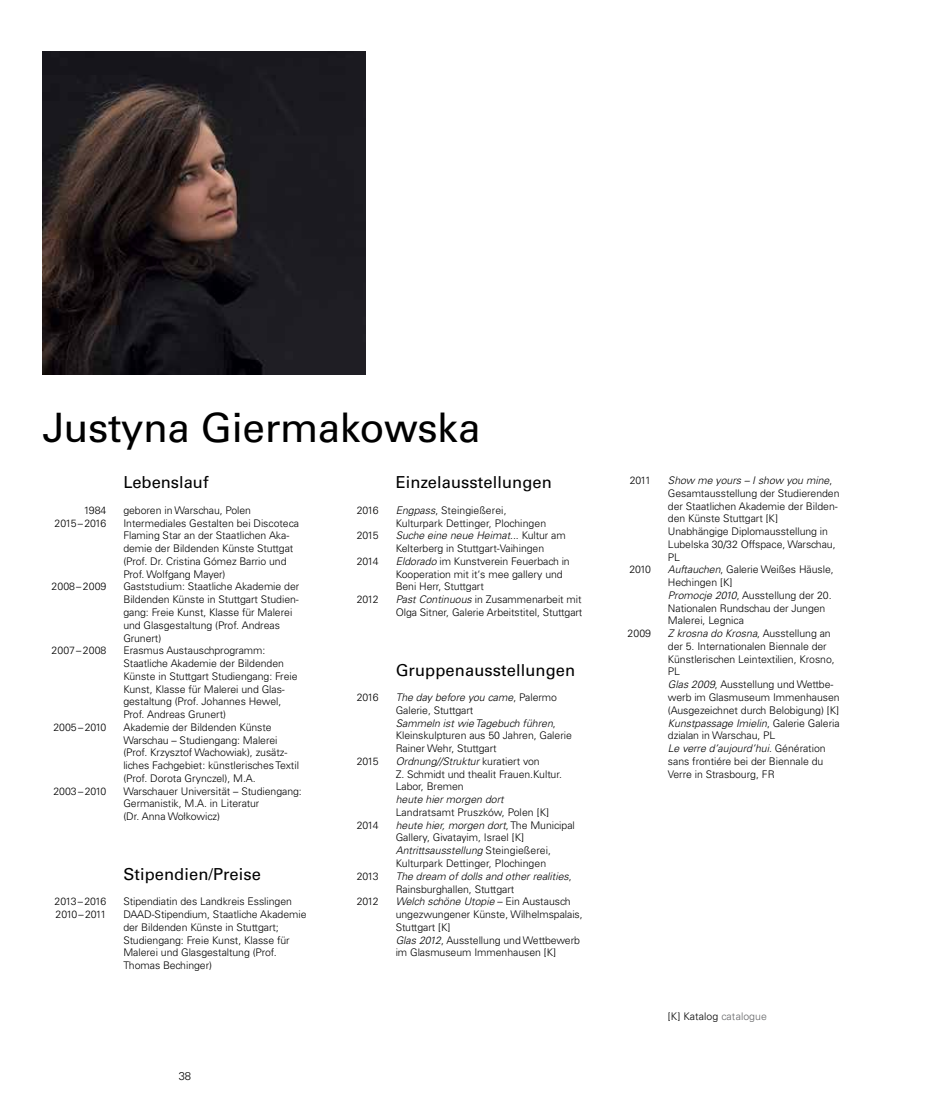
<style>
.page{position:relative;width:936px;height:1106px;background:#fff}
.page>*{position:absolute;margin:0;border:0;box-sizing:border-box;transform-origin:0 0}
.t1{font:40.5px "Univers LT Std";letter-spacing:-.01em;color:#000}
.t2{font:16.5px "Univers LT Std";letter-spacing:.005em;color:#000}
.t3{font:300 11.25px "Univers LT Std";color:#000}
.t4{font:300 10.5px/12.8px "Univers LT Std";letter-spacing:-.005em;color:#000}
.t5{font:italic 300 10.5px/12.8px "Univers LT Std";color:#000}
.t6{font:300 10.5px "Univers LT Std";letter-spacing:-.055em;color:#000}
.t7{font:300 10.5px "Univers LT Std";letter-spacing:-.08em;color:#000}
.s1{font-style:italic}
.s2{font-style:normal}
.s3{color:#636466}
</style>
<div class="page">
<img style="left:43px;top:51px;width:323px;height:323px">
<h1 class="t1" style="left:43px;top:404px;width:439px">Justyna Giermakowska</h1>
<h2 class="t2" style="left:123px;top:473px;width:87px">Lebenslauf</h2>
<p class="t4" style="left:84px;top:504px;width:24px">1984</p>
<p class="t4" style="left:123px;top:504px;width:129px">geboren in Warschau, Polen</p>
<p class="t6" style="left:55px;top:516px;width:53px">2015– 2016</p>
<p class="t4" style="left:123px;top:516px;width:177px">Intermediales Gestalten bei Discoteca Flaming Star an der Staatlichen Aka&shy;demie der Bildenden Künste Stuttgat (Prof. Dr. Cristina Gómez Barrio und Prof. Wolfgang Mayer)</p>
<p class="t4" style="left:52px;top:580px;width:56px">2008–2009</p>
<p class="t4" style="left:123px;top:580px;width:177px">Gaststudium: Staatliche Akademie der<br>Bildenden Künste in Stuttgart Studien&shy;gang: Freie Kunst, Klasse für Malerei und Glasgestaltung (Prof. Andreas<br>Grunert)</p>
<p class="t4" style="left:52px;top:644px;width:56px">2007–2008</p>
<p class="t4" style="left:123px;top:644px;width:176px">Erasmus Austauschprogramm:<br>Staatliche Akademie der Bildenden Künste in Stuttgart Studiengang: Freie Kunst, Klasse für Malerei und Glas&shy;gestaltung (Prof. Johannes Hewel, Prof. Andreas Grunert)</p>
<p class="t4" style="left:53px;top:720px;width:55px">2005–2010</p>
<p class="t4" style="left:123px;top:720px;width:177px">Akademie der Bildenden Künste Warschau – Studiengang: Malerei (Prof. Krzysztof Wachowiak), zusätz&shy;liches Fachgebiet: künstlerisches Textil (Prof. Dorota Grynczel), M.A.</p>
<p class="t4" style="left:53px;top:784px;width:55px">2003–2010</p>
<p class="t4" style="left:123px;top:784px;width:180px">Warschauer Universität – Studiengang:<br>Germanistik, M.A. in Literatur<br>(Dr. Anna Wołkowicz)</p>
<h2 class="t2" style="left:395px;top:473px;width:158px">Einzelausstellungen</h2>
<p class="t4" style="left:357px;top:504px;width:23px">2016</p>
<p class="t4" style="left:395px;top:504px;width:152px"><span class="s1">Engpass</span>, Steingießerei,<br>Kulturpark Dettinger, Plochingen</p>
<p class="t4" style="left:357px;top:529px;width:23px">2015</p>
<p class="t4" style="left:395px;top:529px;width:171px"><span class="s1">Suche eine neue Heimat</span>... Kultur am<br>Kelterberg in Stuttgart-Vaihingen</p>
<p class="t4" style="left:357px;top:555px;width:23px">2014</p>
<p class="t4" style="left:395px;top:555px;width:176px"><span class="s1">Eldorado</span> im Kunstverein Feuerbach in<br>Kooperation mit it‘s mee gallery und<br>Beni Herr, Stuttgart</p>
<p class="t4" style="left:357px;top:593px;width:23px">2012</p>
<p class="t4" style="left:395px;top:593px;width:188px"><span class="s1">Past Continuous</span> in Zusammenarbeit mit<br>Olga Sitner, Galerie Arbeitstitel, Stuttgart</p>
<h2 class="t2" style="left:395px;top:660px;width:181px">Gruppenausstellungen</h2>
<p class="t4" style="left:357px;top:691px;width:23px">2016</p>
<p class="t4" style="left:395px;top:691px;width:178px"><span class="s1">The day before you came</span>, Palermo<br>Galerie, Stuttgart<br><span class="s1">Sammeln ist wie Tagebuch führen</span>,<br>Kleinskulpturen aus 50 Jahren, Galerie<br>Rainer Wehr, Stuttgart</p>
<p class="t4" style="left:357px;top:754px;width:23px">2015</p>
<p class="t4" style="left:395px;top:754px;width:168px"><span class="s1">Ordnung//Struktur</span> kuratiert von<br>Z. Schmidt und thealit Frauen.Kultur.<br>Labor, Bremen</p>
<p class="t5" style="left:395px;top:793px;width:109px">heute hier morgen dort</p>
<p class="t4" style="left:395px;top:805px;width:155px">Landratsamt Pruszków, Polen [K]</p>
<p class="t4" style="left:357px;top:818px;width:23px">2014</p>
<p class="t4" style="left:395px;top:818px;width:181px"><span class="s1">heute hier, morgen dort</span>, The Municipal Gallery, Givatayim, Israel [K] <span class="s1">Antrittsausstellung</span> Steingießerei, Kulturpark Dettinger, Plochingen</p>
<p class="t4" style="left:357px;top:869px;width:23px">2013</p>
<p class="t5" style="left:395px;top:869px;width:178px">The dream of dolls and other realities<span class="s2">,<br>Rainsburghallen, Stuttgart</span></p>
<p class="t4" style="left:357px;top:895px;width:23px">2012</p>
<p class="t4" style="left:395px;top:895px;width:188px"><span class="s1">Welch schöne Utopie</span> – Ein Austausch ungezwungener Künste, Wilhelmspalais,<br>Stuttgart [K]<br><span class="s1">Glas 2012</span>, Ausstellung und Wettbewerb im Glasmuseum Immenhausen [K]</p>
<h2 class="t2" style="left:123px;top:864px;width:139px">Stipendien/Preise</h2>
<p class="t6" style="left:55px;top:895px;width:53px">2013 – 2016</p>
<p class="t4" style="left:123px;top:895px;width:170px">Stipendiatin des Landkreis Esslingen</p>
<p class="t7" style="left:56px;top:908px;width:52px">2010– 2011</p>
<p class="t4" style="left:123px;top:908px;width:185px">DAAD-Stipendium, Staatliche Akademie der Bildenden Künste in Stuttgart; Studiengang: Freie Kunst, Klasse für Malerei und Glasgestaltung (Prof.<br>Thomas Bechinger)</p>
<p class="t3" style="left:179px;top:1069px;width:14px">38</p>
<p class="t4" style="left:629px;top:474px;width:23px">2011</p>
<p class="t4" style="left:668px;top:474px;width:173px"><span class="s1">Show me yours – I show you mine</span>,<br>Gesamtausstellung der Studierenden der Staatlichen Akademie der Bilden&shy;den Künste Stuttgart [K]<br>Unabhängige Diplomausstellung in<br>Lubelska 30/32 Offspace, Warschau,<br>PL</p>
<p class="t4" style="left:629px;top:563px;width:23px">2010</p>
<p class="t4" style="left:668px;top:563px;width:167px"><span class="s1">Auftauchen</span>, Galerie Weißes Häusle,<br>Hechingen [K]<br><span class="s1">Promocje 2010</span>, Ausstellung der 20.<br>Nationalen Rundschau der Jungen<br>Malerei, Legnica</p>
<p class="t4" style="left:627px;top:627px;width:25px">2009</p>
<p class="t4" style="left:668px;top:627px;width:173px"><span class="s1">Z krosna do Krosna</span>, Ausstellung an der 5. Internationalen Biennale der<br>Künstlerischen Leintextilien, Krosno,<br>PL<br><span class="s1">Glas 2009</span>, Ausstellung und Wettbe&shy;werb im Glasmuseum Immenhausen (Ausgezeichnet durch Belobigung) [K]<br><span class="s1">Kunstpassage Imielin</span>, Galerie Galeria dzialan in Warschau, PL<br><span class="s1">Le verre d’aujourd’hui</span>. Génération sans frontiére bei der Biennale du<br>Verre in Strasbourg, FR</p>
<p class="t4" style="left:668px;top:1010px;width:100px">[K] Katalog <span class="s3">catalogue</span></p>
</div>
